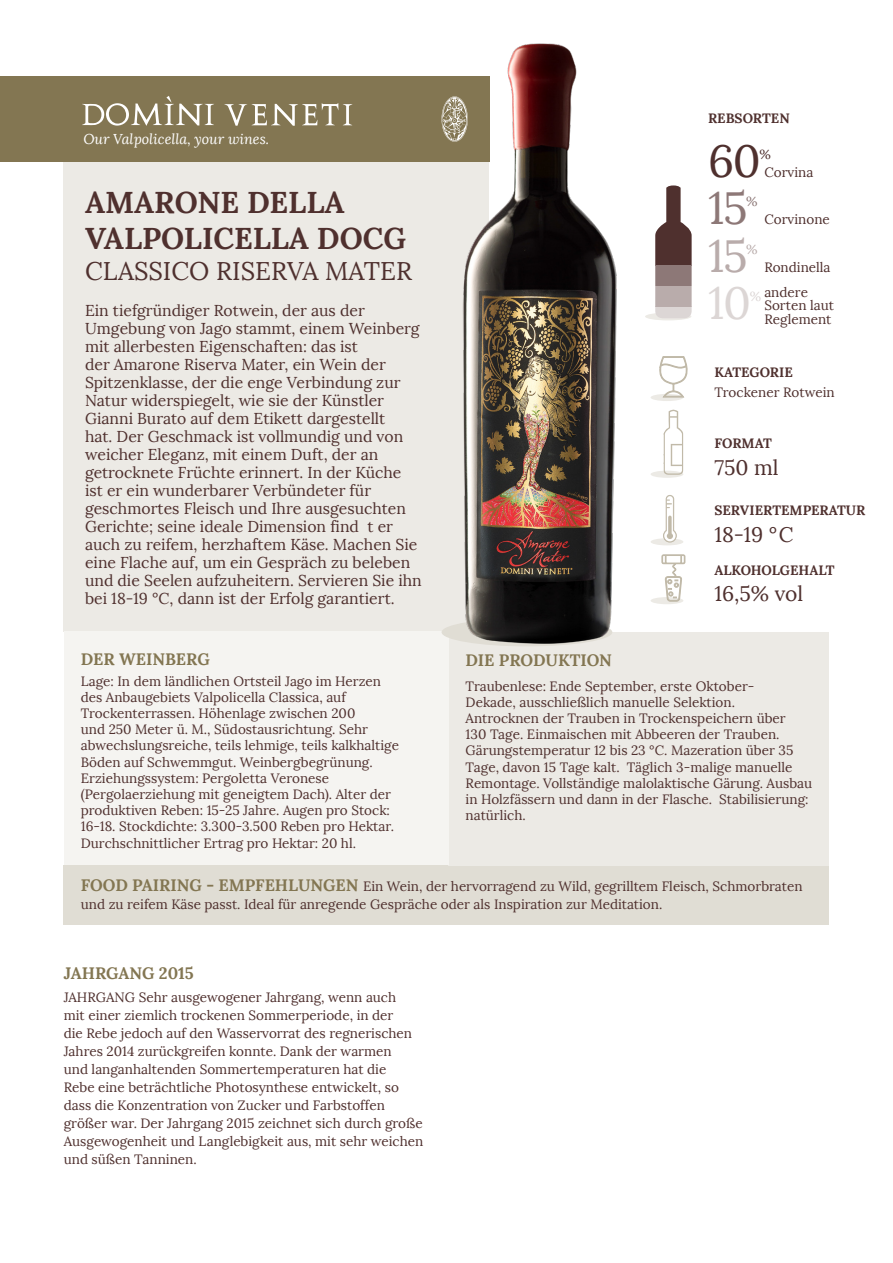
<style>
.page{position:relative;width:893px;height:1263px;background:#fff}
.page>*{position:absolute;margin:0;border:0;box-sizing:border-box;transform-origin:0 0}
.t1{font:45px "Lora";color:#4f302e}
.t2{font:45px "Lora";color:#8d7877}
.t3{font:45px "Lora";color:#b9acab}
.t4{font:45px "Lora";color:#dcd6d5}
.t5{font:700 30px/36px "Lora";color:#4f302e}
.t6{font:25.5px "Lora";color:#4f302e}
.t7{font:21px "Lora";color:#4f302e}
.t8{font:700 16.5px "Lora";color:#837652}
.t9{font:15.75px/18px "Lora";color:#4f302e}
.t10{font:italic 14.25px "Lora";color:#fff}
.t11{font:13.5px/16.2px "Lora";color:#4f302e}
.t12{font:700 13.5px "Lora";color:#4f302e}
.t13{font:13.2px "Lora";color:#4f302e}
.t14{font:13.2px "Lora";color:#8d7877}
.t15{font:13.2px "Lora";color:#b9acab}
.t16{font:13.2px "Lora";color:#dcd6d5}
.s1{font-weight:700;font-size:16.5px;color:#837652}
</style>
<div class="page">
<div style="left:651px;top:597px;width:32px;height:7px;background:#eceae5;border-radius:50%"></div>
<div style="left:651px;top:394px;width:32px;height:7px;background:#eceae5;border-radius:50%"></div>
<svg style="left:659px;top:356px;width:29px;height:42px"></svg>
<svg style="left:662px;top:554px;width:23px;height:47px"></svg>
<div style="left:651px;top:471px;width:32px;height:7px;background:#eceae5;border-radius:50%"></div>
<svg style="left:663px;top:409px;width:20px;height:66px"></svg>
<div style="left:651px;top:538px;width:32px;height:7px;background:#eceae5;border-radius:50%"></div>
<svg style="left:663px;top:495px;width:14px;height:48px"></svg>
<div style="left:64px;top:865px;width:765px;height:59px;background:#e0ddd4"></div>
<div style="left:64px;top:162px;width:425px;height:469px;background:#eceae5"></div>
<div style="left:449px;top:632px;width:380px;height:233px;background:#eceae5"></div>
<div style="left:64px;top:631px;width:385px;height:234px;background:#f5f4f1"></div>
<div style="left:442px;top:618px;width:170px;height:28px;background:#e0ddd4;border-radius:50%"></div>
<img style="left:454px;top:43px;width:163px;height:603px">
<div style="left:645px;top:313px;width:46px;height:7px;background:#eceae5;border-radius:50%"></div>
<div style="left:655px;top:306px;width:37px;height:12px;background:#dcd6d5"></div>
<svg style="left:655px;top:185px;width:37px;height:81px;fill:#4f302e"></svg>
<div style="left:655px;top:266px;width:37px;height:20px;background:#8d7877"></div>
<div style="left:655px;top:286px;width:37px;height:20px;background:#b9acab"></div>
<div style="left:0;top:77px;width:489px;height:85px;background:#837652"></div>
<svg style="left:82px;top:96px;width:132px;height:30px"></svg>
<svg style="left:224px;top:103px;width:129px;height:23px"></svg>
<svg style="left:442px;top:96px;width:26px;height:46px"></svg>
<p class="t10" style="left:83px;top:130px;width:187px">Our Valpolicella, your wines.</p>
<p class="t5" style="left:85px;top:184px;width:322px">AMARONE DELLA<br>VALPOLICELLA DOCG</p>
<p class="t6" style="left:85px;top:255px;width:329px">CLASSICO RISERVA MATER</p>
<p class="t9" style="left:85px;top:301px;width:338px">Ein tiefgründiger Rotwein, der aus der Umgebung von Jago stammt, einem Weinberg mit allerbesten Eigenschaften: das ist<br>der Amarone Riserva Mater, ein Wein der Spitzenklasse, der die enge Verbindung zur Natur widerspiegelt, wie sie der Künstler Gianni Burato auf dem Etikett dargestellt<br>hat. Der Geschmack ist vollmundig und von weicher Eleganz, mit einem Duft, der an getrocknete Früchte erinnert. In der Küche ist er ein wunderbarer Verbündeter für geschmortes Fleisch und Ihre ausgesuchten Gerichte; seine ideale Dimension find t er auch zu reifem, herzhaftem Käse. Machen Sie eine Flache auf, um ein Gespräch zu beleben und die Seelen aufzuheitern. Servieren Sie ihn bei 18-19 °C, dann ist der Erfolg garantiert.</p>
<p class="t8" style="left:81px;top:648px;width:131px">DER WEINBERG</p>
<p class="t11" style="left:81px;top:673px;width:320px">Lage: In dem ländlichen Ortsteil Jago im Herzen des Anbaugebiets Valpolicella Classica, auf Trockenterrassen. Höhenlage zwischen 200<br>und 250 Meter ü. M., Südostausrichtung. Sehr abwechslungsreiche, teils lehmige, teils kalkhaltige Böden auf Schwemmgut. Weinbergbegrünung.<br>Erziehungssystem: Pergoletta Veronese (Pergolaerziehung mit geneigtem Dach). Alter der produktiven Reben: 15-25 Jahre. Augen pro Stock:<br>16-18. Stockdichte: 3.300-3.500 Reben pro Hektar.<br>Durchschnittlicher Ertrag pro Hektar: 20 hl.</p>
<p class="t12" style="left:708px;top:110px;width:83px">REBSORTEN</p>
<p class="t1" style="left:708px;top:133px;width:54px">60</p>
<p class="t13" style="left:759px;top:146px;width:13px">%</p>
<p class="t2" style="left:708px;top:180px;width:41px">15</p>
<p class="t14" style="left:746px;top:193px;width:13px">%</p>
<p class="t3" style="left:708px;top:228px;width:41px">15</p>
<p class="t15" style="left:746px;top:241px;width:13px">%</p>
<p class="t11" style="left:764px;top:164px;width:51px">Corvina</p>
<p class="t11" style="left:764px;top:211px;width:67px">Corvinone</p>
<p class="t11" style="left:764px;top:259px;width:68px">Rondinella</p>
<p class="t11" style="left:764px;top:285px;width:71px;line-height:13.5px">andere<br>Sorten laut<br>Reglement</p>
<p class="t4" style="left:708px;top:276px;width:45px">10</p>
<p class="t16" style="left:750px;top:288px;width:13px">%</p>
<p class="t12" style="left:714px;top:363px;width:80px">KATEGORIE</p>
<p class="t11" style="left:714px;top:385px;width:122px">Trockener Rotwein</p>
<p class="t12" style="left:714px;top:435px;width:59px">FORMAT</p>
<p class="t7" style="left:714px;top:455px;width:66px">750 ml</p>
<p class="t12" style="left:714px;top:502px;width:153px">SERVIERTEMPERATUR</p>
<p class="t7" style="left:714px;top:521px;width:81px">18-19 °C</p>
<p class="t12" style="left:714px;top:561px;width:122px">ALKOHOLGEHALT</p>
<p class="t7" style="left:714px;top:581px;width:90px">16,5% vol</p>
<p class="t8" style="left:466px;top:649px;width:148px">DIE PRODUKTION</p>
<p class="t11" style="left:466px;top:678px;width:348px">Traubenlese: Ende September, erste Oktober-<br>Dekade, ausschließlich manuelle Selektion.<br>Antrocknen der Trauben in Trockenspeichern über<br>130 Tage. Einmaischen mit Abbeeren der Trauben.<br>Gärungstemperatur 12 bis 23 °C. Mazeration über 35<br>Tage, davon 15 Tage kalt. Täglich 3-malige manuelle Remontage. Vollständige malolaktische Gärung. Ausbau in Holzfässern und dann in der Flasche. Stabilisierung: natürlich.</p>
<p class="t11" style="left:81px;top:877px;width:723px;line-height:18px"><span class="s1">FOOD PAIRING - EMPFEHLUNGEN</span> Ein Wein, der hervorragend zu Wild, gegrilltem Fleisch, Schmorbraten und zu reifem Käse passt. Ideal für anregende Gespräche oder als Inspiration zur Meditation.</p>
<p class="t8" style="left:64px;top:963px;width:132px">JAHRGANG 2015</p>
<p class="t11" style="left:64px;top:988px;width:361px;line-height:18px">JAHRGANG Sehr ausgewogener Jahrgang, wenn auch<br>mit einer ziemlich trockenen Sommerperiode, in der<br>die Rebe jedoch auf den Wasservorrat des regnerischen Jahres 2014 zurückgreifen konnte. Dank der warmen<br>und langanhaltenden Sommertemperaturen hat die<br>Rebe eine beträchtliche Photosynthese entwickelt, so dass die Konzentration von Zucker und Farbstoffen größer war. Der Jahrgang 2015 zeichnet sich durch große Ausgewogenheit und Langlebigkeit aus, mit sehr weichen und süßen Tanninen.</p>
</div>
